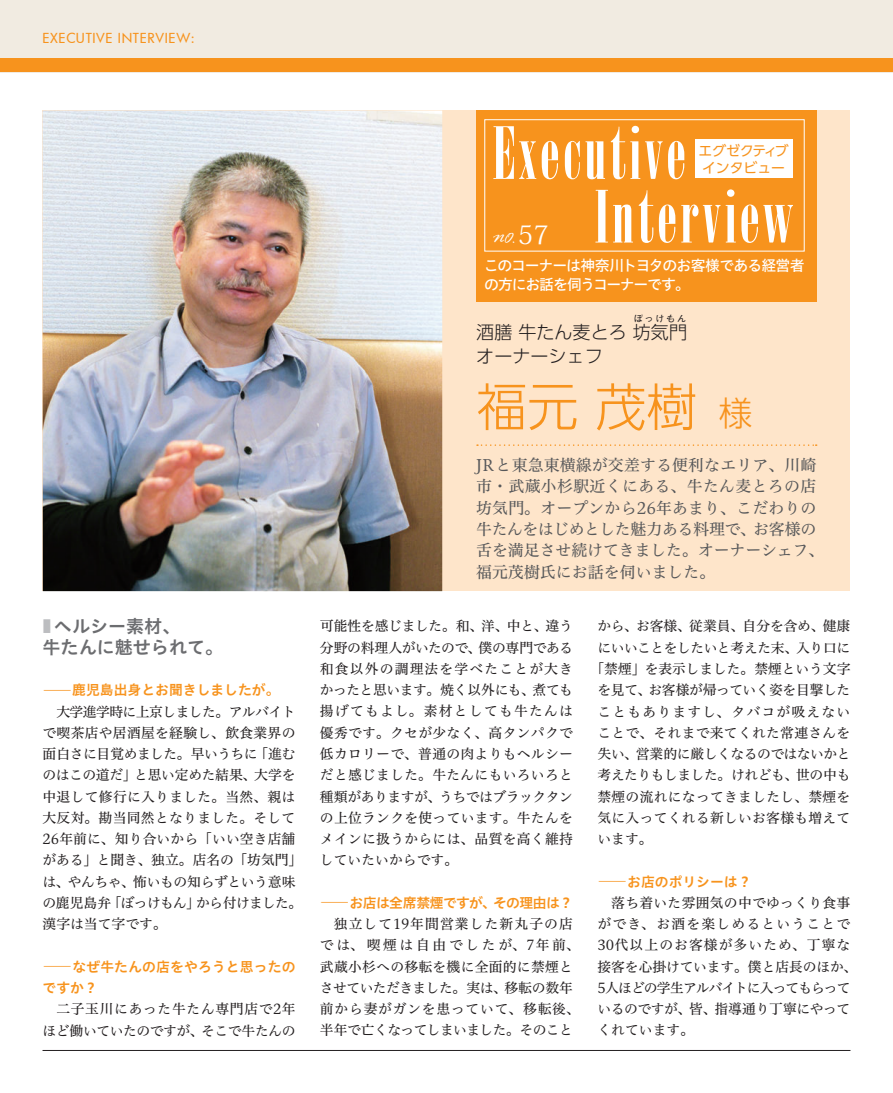
<style>
.page{position:relative;width:893px;height:1093px;background:#fff}
.page>*{position:absolute;margin:0;border:0;box-sizing:border-box;transform-origin:0 0}
.t1{font:51px "UD Shin Go Pro Light 90 msp RKSJ H";color:#f7931d}
.t2{font:18px/21.3px "Hiragino UD Sans Std W6 90 msp RKSJ H";color:#6c6d70}
.t3{font:18px "UD Shin Go Pro Light 90 msp RKSJ H";color:#231f20}
.t4{font:15.9px/21.3px "Hiragino UD Serif Std W4 90 msp RKSJ H";color:#57585a}
.t5{font:italic 15.15px "Rage";color:#fff}
.t6{font:14.85px/19.2px "Hiragino UD Sans Std W5 90 msp RKSJ H";letter-spacing:-.07em;color:#fff}
.t7{font:13.8px/21.3px "Hiragino UD Serif Std W4 90 msp RKSJ H";color:#231f20}
.t8{font:13.8px/21.3px "Hiragino UD Serif Std W4 90 msp RKSJ H";letter-spacing:.02em;color:#231f20;text-align:center}
.t9{font:13.8px "Hiragino UD Serif Std W4 90 msp RKSJ H";letter-spacing:-.04em;color:#231f20}
.t10{font:13.8px/21.3px "Hiragino UD Sans Std W6 90 msp RKSJ H";color:#f7931d}
.t11{font:13.8px "Hiragino UD Serif Std W4 90 msp RKSJ H";letter-spacing:-.025em;color:#231f20}
.t12{font:13.8px "Hiragino UD Sans Std W6 90 msp RKSJ H";letter-spacing:-.04em;color:#f7931d}
.t13{font:13.8px "Hiragino UD Serif Std W4 90 msp RKSJ H";letter-spacing:.085em;color:#231f20}
.t14{font:13.8px/17px "UD Shin Go Pro Regular 90 msp RKSJ H";color:#f7931d}
.t15{font:500 13.5px "Futura";letter-spacing:.05em;color:#f7931d}
.t16{font:9px "UD Shin Go Pro Light 90 msp RKSJ H";letter-spacing:.2em;color:#231f20}
.s1{color:#bcbdc0}
.s2{font-family:"Hiragino UD Serif Std W4 90 msp RKSJ H";font-size:14.85px}
.s3{font-family:"Koz Min Pro Regular 90 msp RKSJ H";font-style:normal;font-size:25.5px}
.s4{font-size:34.05px}
</style>
<div class="page">
<div style="left:0;top:0;width:893px;height:72px;background:#f1ebe1"></div>
<div style="left:0;top:58px;width:893px;height:14px;background:#f7931d"></div>
<hr style="left:43px;top:1050px;width:807px;height:1px;background:#231f20">
<div style="left:43px;top:111px;width:807px;height:480px;background:#fee5ca"></div>
<div style="left:476px;top:111px;width:340px;height:191px;background:#f7931d"></div>
<div style="left:485px;top:119px;width:319px;height:132px;border:1px solid #fff"></div>
<img style="left:43px;top:111px;width:399px;height:480px">
<svg style="left:493px;top:126px;width:43px;height:53px"></svg>
<svg style="left:542px;top:141px;width:16px;height:38px"></svg>
<svg style="left:565px;top:141px;width:40px;height:38px"></svg>
<svg style="left:611px;top:126px;width:73px;height:53px"></svg>
<div style="left:695px;top:140px;width:97px;height:38px;background:#fff"></div>
<svg style="left:595px;top:190px;width:38px;height:52px"></svg>
<svg style="left:639px;top:190px;width:14px;height:53px"></svg>
<svg style="left:659px;top:204px;width:16px;height:39px"></svg>
<svg style="left:681px;top:189px;width:112px;height:54px"></svg>
<svg style="left:477px;top:444px;width:340px;height:2px"></svg>
<p class="t15" style="left:43px;top:28px;width:154px">EXECUTIVE INTERVIEW:</p>
<h2 class="t2" style="left:43px;top:618px;width:182px"><span class="s1">■</span> ヘルシー素材、<br>牛たんに魅せられて。</h2>
<p class="t10" style="left:43px;top:681px;width:239px"><span class="s2">―</span>鹿児島出身とお聞きしましたが。</p>
<p class="t7" style="left:43px;top:702px;width:261px;text-indent:14px">大学進学時に上京しました。アルバイトで喫茶店や居酒屋を経験し、飲食業界の面白さに目覚めました。早いうちに「進むのはこの道だ」と思い定めた結果、大学を中退して修行に入りました。当然、親は大反対。勘当同然となりました。そして<br>26年前に、知り合いから「いい空き店舗がある」と聞き、独立。店名の「坊気門」は、やんちゃ、怖いもの知らずという意味の鹿児島弁「ぼっけもん」から付けました。漢字は当て字です。</p>
<p class="t10" style="left:43px;top:958px;width:255px"><span class="s2">―</span>なぜ牛たんの店をやろうと思ったのですか？</p>
<p class="t7" style="left:43px;top:1000px;width:255px;text-align:right">二子玉川にあった牛たん専門店で2年ほど働いていたのですが、そこで牛たんの</p>
<p class="t5" style="left:492px;top:230px;width:58px">NO.<span class="s3">57</span></p>
<p class="t14" style="left:698px;top:144px;width:92px">エグゼクティブインタビュー</p>
<p class="t6" style="left:484px;top:258px;width:322px">このコーナーは神奈川トヨタのお客様である経営者の方にお話を伺うコーナーです。</p>
<p class="t16" style="left:634px;top:315px;width:54px">ぼっけもん</p>
<h2 class="t3" style="left:476px;top:326px;width:212px">酒膳 牛たん麦とろ 坊気門</h2>
<h2 class="t3" style="left:476px;top:349px;width:128px">オーナーシェフ</h2>
<h1 class="t1" style="left:476px;top:388px;width:278px">福元 茂樹 <span class="s4">様</span></h1>
<p class="t4" style="left:476px;top:457px;width:350px">JRと東急東横線が交差する便利なエリア、川崎市・武蔵小杉駅近くにある、牛たん麦とろの店坊気門。オープンから26年あまり、こだわりの牛たんをはじめとした魅力ある料理で、お客様の舌を満足させ続けてきました。オーナーシェフ、福元茂樹氏にお話を伺いました。</p>
<p class="t7" style="left:320px;top:617px;width:255px;text-align:justify">可能性を感じました。和、洋、中と、違う分野の料理人がいたので、僕の専門である和食以外の調理法を学べたことが大きかったと思います。焼く以外にも、煮ても揚げてもよし。素材としても牛たんは優秀です。クセが少なく、高タンパクで低カロリーで、普通の肉よりもヘルシーだと感じました。牛たんにもいろいろと種類がありますが、うちではブラックタンの上位ランクを使っています。牛たんをメインに扱うからには、品質を高く維持していたいからです。</p>
<p class="t12" style="left:320px;top:897px;width:254px"><span class="s2">―</span>お店は全席禁煙ですが、その理由は？</p>
<p class="t8" style="left:320px;top:915px;width:261px">独立して19年間営業した新丸子の店<br>では、喫煙は自由でしたが、7年前、武蔵小杉への移転を機に全面的に禁煙とさせていただきました。実は、移転の数年前から妻がガンを患っていて、移転後、半年で亡くなってしまいました。そのこと</p>
<p class="t7" style="left:597px;top:617px;width:254px">から、お客様、従業員、自分を含め、健康</p>
<p class="t9" style="left:597px;top:642px;width:254px">にいいことをしたいと考えた末、入り口に</p>
<p class="t7" style="left:591px;top:660px;width:261px">「禁煙」を表示しました。禁煙という文字</p>
<p class="t11" style="left:597px;top:685px;width:254px">を見て、お客様が帰っていく姿を目撃した</p>
<p class="t13" style="left:597px;top:706px;width:254px">こともありますし、タバコが吸えない</p>
<p class="t8" style="left:597px;top:724px;width:254px">ことで、それまで来てくれた常連さんを</p>
<p class="t9" style="left:597px;top:748px;width:255px">失い、営業的に厳しくなるのではないかと</p>
<p class="t9" style="left:597px;top:770px;width:255px">考えたりもしました。けれども、世の中も</p>
<p class="t8" style="left:597px;top:787px;width:254px">禁煙の流れになってきましたし、禁煙を</p>
<p class="t8" style="left:597px;top:809px;width:254px">気に入ってくれる新しいお客様も増えて</p>
<p class="t7" style="left:597px;top:830px;width:57px">います。</p>
<p class="t10" style="left:597px;top:873px;width:156px"><span class="s2">―</span>お店のポリシーは？</p>
<p class="t7" style="left:597px;top:894px;width:261px;text-indent:14px">落ち着いた雰囲気の中でゆっくり食事ができ、お酒を楽しめるということで<br>30代以上のお客様が多いため、丁寧な接客を心掛けています。僕と店長のほか、<br>5人ほどの学生アルバイトに入ってもらっているのですが、皆、指導通り丁寧にやってくれています。</p>
</div>
